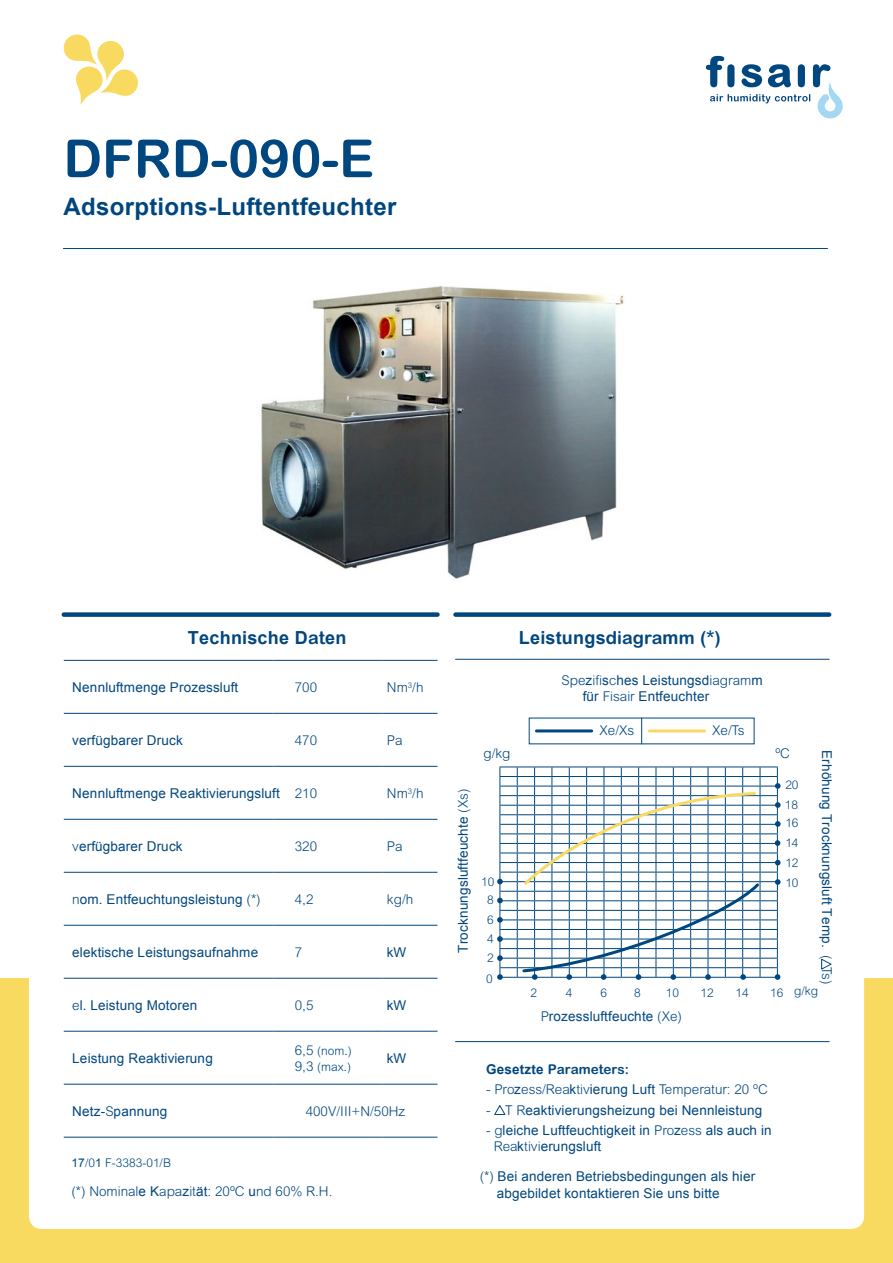
<style>
.page{position:relative;width:893px;height:1263px;background:#fff}
.page>*{position:absolute;margin:0;border:0;box-sizing:border-box;transform-origin:0 0}
.t1{font:700 52.5px "Arial Rounded MT";color:#00467f}
.t2{font:700 24px "Arial";color:#00467e}
.t3{font:700 18px "Arial";color:#00467e}
.t4{font:13.5px/16.2px "Arial";color:#00467e}
.t5{font:300 13.5px "Arial Rounded MT";color:#00467f}
.t6{font:700 13.5px "Arial Rounded MT";color:#00467f}
.t7{font:300 12px/19.2px "Arial Rounded MT";color:#00467f}
.s1{font-family:"Arial Rounded MT";color:#00467f}
.s2{font-family:"Arial Rounded MT";font-weight:300;color:#00467f}
.s3{font-family:"Arial Rounded MT";font-weight:300}
.s4{font-size:13.5px}
.s5{font-family:"Arial";font-weight:400;color:#00467e}
.s6{font-family:"Arial";color:#00467e}
</style>
<div class="page">
<div style="left:0;top:978px;width:893px;height:285px;background:#f9da61"></div>
<svg style="left:706px;top:56px;width:137px;height:62px"></svg>
<svg style="left:64px;top:34px;width:74px;height:71px"></svg>
<div style="left:29px;top:955px;width:835px;height:274px;background:#fff;border-radius:13px"></div>
<hr style="left:455px;top:659px;width:374px;height:1px;background:#00467f">
<div style="left:64px;top:612px;width:373px;height:5px;background:#00467f"></div>
<div style="left:455px;top:612px;width:374px;height:5px;background:#00467f"></div>
<hr style="left:64px;top:660px;width:210px;height:1px;background:#00467f">
<hr style="left:274px;top:660px;width:109px;height:1px;background:#00467f">
<hr style="left:383px;top:660px;width:54px;height:1px;background:#00467f">
<hr style="left:64px;top:713px;width:210px;height:1px;background:#00467f">
<hr style="left:274px;top:713px;width:109px;height:1px;background:#00467f">
<hr style="left:383px;top:713px;width:54px;height:1px;background:#00467f">
<hr style="left:64px;top:766px;width:210px;height:1px;background:#00467f">
<hr style="left:274px;top:766px;width:109px;height:1px;background:#00467f">
<hr style="left:383px;top:766px;width:54px;height:1px;background:#00467f">
<hr style="left:64px;top:819px;width:210px;height:1px;background:#00467f">
<hr style="left:274px;top:819px;width:109px;height:1px;background:#00467f">
<hr style="left:383px;top:819px;width:54px;height:1px;background:#00467f">
<hr style="left:64px;top:872px;width:210px;height:1px;background:#00467f">
<hr style="left:274px;top:872px;width:109px;height:1px;background:#00467f">
<hr style="left:383px;top:872px;width:54px;height:1px;background:#00467f">
<hr style="left:64px;top:925px;width:210px;height:1px;background:#00467f">
<hr style="left:274px;top:925px;width:109px;height:1px;background:#00467f">
<hr style="left:383px;top:925px;width:54px;height:1px;background:#00467f">
<hr style="left:64px;top:978px;width:210px;height:1px;background:#00467f">
<hr style="left:274px;top:978px;width:109px;height:1px;background:#00467f">
<hr style="left:383px;top:978px;width:54px;height:1px;background:#00467f">
<hr style="left:64px;top:1031px;width:210px;height:1px;background:#00467f">
<hr style="left:274px;top:1031px;width:109px;height:1px;background:#00467f">
<hr style="left:383px;top:1031px;width:54px;height:1px;background:#00467f">
<hr style="left:64px;top:1084px;width:210px;height:1px;background:#00467f">
<hr style="left:274px;top:1084px;width:109px;height:1px;background:#00467f">
<hr style="left:383px;top:1084px;width:54px;height:1px;background:#00467f">
<hr style="left:64px;top:1137px;width:210px;height:1px;background:#00467f">
<hr style="left:274px;top:1137px;width:109px;height:1px;background:#00467f">
<hr style="left:383px;top:1137px;width:54px;height:1px;background:#00467f">
<hr style="left:455px;top:1041px;width:374px;height:1px;background:#00467f">
<hr style="left:63px;top:248px;width:764px;height:1px;background:#00467f">
<hr style="left:536px;top:729px;width:56px;height:3px;background:#00467f">
<hr style="left:649px;top:729px;width:56px;height:3px;background:#f9da61">
<svg style="left:641px;top:718px;width:1px;height:26px"></svg>
<svg style="left:497px;top:766px;width:284px;height:214px"></svg>
<img style="left:261px;top:286px;width:363px;height:293px">
<svg style="left:494px;top:1105px;width:12px;height:10px"></svg>
<svg style="left:821px;top:958px;width:11px;height:12px"></svg>
<h1 class="t1" style="left:63px;top:128px;width:312px">DFRD-090-E</h1>
<h2 class="t2" style="left:63px;top:194px;width:335px">Adsorptions-Luftentfeuchter</h2>
<h3 class="t3" style="left:188px;top:628px;width:160px">Technische D<span class="s1">at</span>en</h3>
<h3 class="t3" style="left:519px;top:628px;width:204px">Leistungs<span class="s1">diagra</span>m<span class="s1">m (*)</span></h3>
<p class="t4" style="left:72px;top:679px;width:168px">Nennluftmenge Prozessluft</p>
<p class="t5" style="left:295px;top:680px;width:24px">700</p>
<p class="t5" style="left:387px;top:680px;width:38px">Nm<sup>3</sup>/h</p>
<p class="t4" style="left:72px;top:732px;width:112px">verfügbarer Druck</p>
<p class="t5" style="left:295px;top:733px;width:24px">470</p>
<p class="t5" style="left:387px;top:733px;width:17px">Pa</p>
<p class="t4" style="left:72px;top:785px;width:246px">Nennluftmenge Reaktivierungsluft <span class="s2">210</span></p>
<p class="t5" style="left:387px;top:785px;width:38px">Nm<sup>3</sup>/h</p>
<p class="t4" style="left:72px;top:838px;width:112px"><span class="s3">v</span>erfügbarer Druck</p>
<p class="t5" style="left:295px;top:838px;width:24px">320</p>
<p class="t5" style="left:387px;top:838px;width:17px">Pa</p>
<p class="t4" style="left:72px;top:891px;width:190px"><span class="s3">n</span>om. Entfeuchtungsleistung <span class="s2">(*)</span></p>
<p class="t5" style="left:295px;top:891px;width:20px">4,2</p>
<p class="t5" style="left:387px;top:891px;width:28px">kg/h</p>
<p class="t4" style="left:72px;top:944px;width:188px">elektische Leistungsaufnahme</p>
<p class="t5" style="left:295px;top:944px;width:9px">7</p>
<p class="t4" style="left:387px;top:944px;width:21px">kW</p>
<p class="t4" style="left:72px;top:997px;width:127px"><span class="s3">e</span>l. Leistung Motoren</p>
<p class="t5" style="left:295px;top:997px;width:20px">0,5</p>
<p class="t4" style="left:387px;top:997px;width:21px">kW</p>
<p class="t4" style="left:72px;top:1050px;width:142px">Leistung Reaktivierung</p>
<p class="t7" style="left:295px;top:1042px;width:59px;line-height:16.2px"><span class="s4">6,5</span> (nom<span class="s5">.</span>)<br><span class="s4">9,3</span> (max<span class="s5">.</span>)</p>
<p class="t4" style="left:387px;top:1050px;width:21px">kW</p>
<p class="t4" style="left:72px;top:1103px;width:97px">Netz-<span class="s3">S</span>pannung</p>
<p class="t5" style="left:306px;top:1103px;width:101px">400V/III+N/50Hz</p>
<p class="t7" style="left:71px;top:1153px;width:101px"><span class="s5">17</span>/0<span class="s5">1</span> F-3383-01/B</p>
<p class="t5" style="left:71px;top:1184px;width:263px">(*) Nominal<span class="s5">e K</span>apa<span class="s5">z</span>it<span class="s5">ät</span>: 20ºC <span class="s5">u</span>nd 60% R.H.</p>
<p class="t4" style="left:455px;top:953px;width:165px;rotate:-90deg">Trocknungsluftfeuchte <span class="s2">(Xs)</span></p>
<p class="t4" style="left:583px;top:672px;width:182px;text-indent:-21px"><span class="s2">Spe</span>z<span class="s2">ifi</span>s<span class="s2">c</span>hes Leistungsd<span class="s2">iagram</span>m für <span class="s2">Fisair</span> Entfeuchter</p>
<p class="t5" style="left:600px;top:722px;width:36px">Xe/Xs</p>
<p class="t5" style="left:712px;top:722px;width:34px">Xe/Ts</p>
<p class="t5" style="left:483px;top:745px;width:29px">g/kg</p>
<p class="t5" style="left:775px;top:745px;width:16px">ºC</p>
<p class="t7" style="left:785px;top:775px;width:15px;line-height:20px">20<br>18</p>
<p class="t7" style="left:481px;top:872px;width:15px">10</p>
<p class="t7" style="left:487px;top:890px;width:8px;text-align:justify">8<br>6<br>4<br>2</p>
<p class="t7" style="left:486px;top:969px;width:8px">0</p>
<p class="t7" style="left:785px;top:813px;width:15px">16</p>
<p class="t7" style="left:785px;top:833px;width:15px;line-height:20px;text-align:justify">14<br>12<br>10</p>
<p class="t4" style="left:835px;top:750px;width:199px;rotate:90deg">Erhöhung Trocknungsluft Temp.</p>
<p class="t5" style="left:835px;top:955px;width:31px;rotate:90deg">( Ts)</p>
<p class="t7" style="left:530px;top:983px;width:8px">2</p>
<p class="t7" style="left:566px;top:983px;width:8px">4</p>
<p class="t7" style="left:600px;top:983px;width:8px">6</p>
<p class="t7" style="left:634px;top:983px;width:8px">8</p>
<p class="t7" style="left:666px;top:983px;width:15px">10</p>
<p class="t7" style="left:700px;top:983px;width:15px">12</p>
<p class="t7" style="left:735px;top:983px;width:15px">14</p>
<p class="t7" style="left:770px;top:981px;width:50px">16 g/kg</p>
<p class="t4" style="left:541px;top:1008px;width:143px"><span class="s3">P</span>rozessluftfeuchte <span class="s2">(Xe)</span></p>
<p class="t6" style="left:486px;top:1061px;width:144px"><span class="s6">Gesetzte</span> Parameters:</p>
<p class="t5" style="left:486px;top:1082px;width:283px">- Pro<span class="s5">z</span>ess/Rea<span class="s5">k</span>tiv<span class="s5">ierung Luft</span> Temperatur: 20 ºC</p>
<p class="t4" style="left:486px;top:1102px;width:278px"><span class="s2">- T</span> <span class="s3">R</span>eaktivierungsheizung bei Nennleistung</p>
<p class="t4" style="left:494px;top:1123px;width:280px;line-height:15.5px;text-indent:-8px"><span class="s2">-</span> <span class="s3">g</span>leiche Luftfeuchtigkeit in <span class="s2">Pro</span>z<span class="s2">ess</span> als auch in<br><span class="s2">Rea</span>k<span class="s2">tiv</span><span class="s3">i</span>erungsluft</p>
<p class="t4" style="left:497px;top:1168px;width:260px;text-indent:-17px"><span class="s2">(*)</span> Bei anderen Betriebsbedingungen als hier abgebildet kontaktieren Sie uns bitte</p>
</div>
